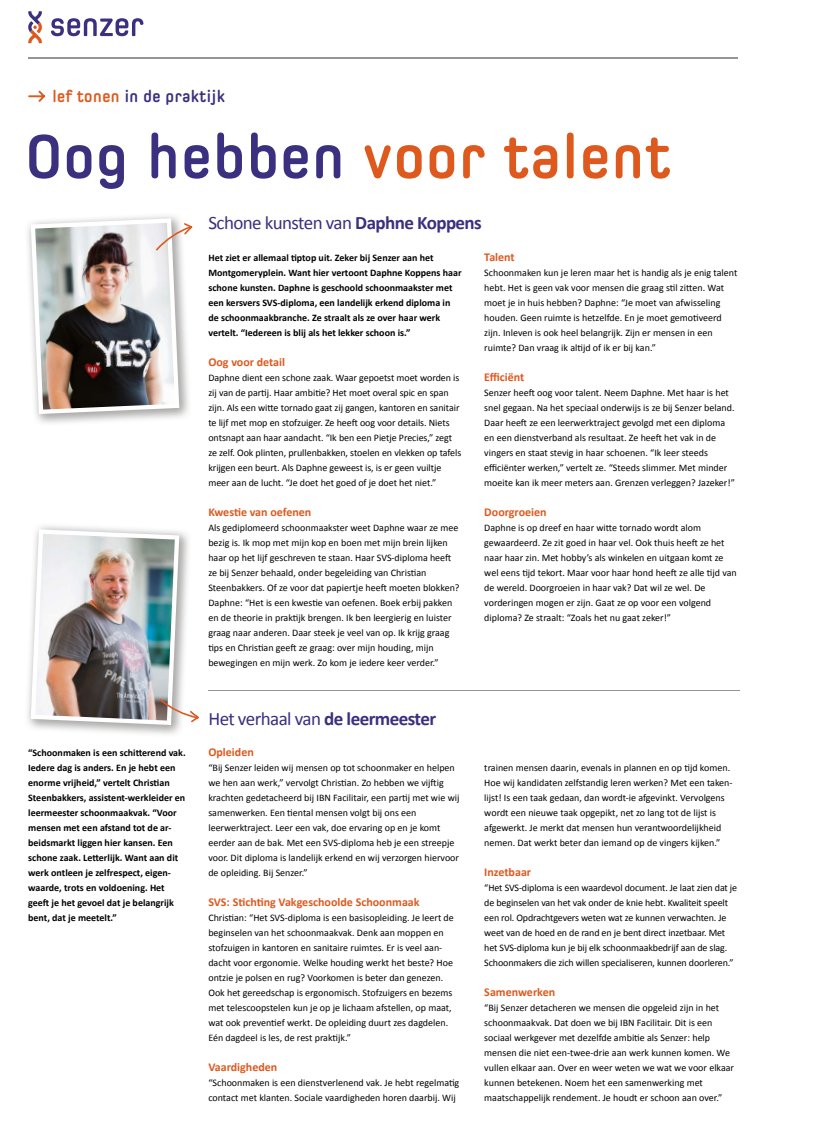
<style>
.page{position:relative;width:827px;height:1147px;background:#fff}
.page>*{position:absolute;margin:0;border:0;box-sizing:border-box;transform-origin:0 0}
.t1{font:700 62.8px "Spoon";letter-spacing:-.01em;color:#de591e}
.t2{font:19px "Calibri";letter-spacing:-.03em;color:#3b2f7f}
.t3{font:700 17px "Spoon";letter-spacing:-.01em;color:#3b2f7f}
.t4{font:700 12px "Calibri";color:#de591e}
.t5{font:10px/15px "Calibri";color:#000}
.t6{font:700 10px/15px "Calibri";color:#000}
.s1{color:#de591e}
.s2{color:#3b2f7f}
.s3{font-weight:700}
</style>
<div class="page">
<hr style="left:208px;top:690px;width:531px;height:1px;background:#979492">
<hr style="left:28px;top:57px;width:709px;height:1px;background:#979492">
<svg style="left:28px;top:11px;width:14px;height:32px"></svg>
<svg style="left:51px;top:18px;width:92px;height:18px"></svg>
<svg style="left:28px;top:91px;width:17px;height:11px"></svg>
<img style="left:31px;top:218px;width:162px;height:196px">
<img style="left:31px;top:529px;width:168px;height:196px">
<p class="t3" style="left:52px;top:86px;width:174px"><span class="s1">lef tonen</span> in de prakt˜k</p>
<h1 class="t1" style="left:25px;top:120px;width:648px"><span class="s2">Oog hebben</span> voor talent</h1>
<h5 class="t6" style="left:28px;top:745px;width:159px">“Schoonmaken is een schitterend vak.<br>Iedere dag is anders. En je hebt een enorme vrijheid,” vertelt Christian</h5>
<p class="t6" style="left:28px;top:790px;width:158px">Steenbakkers, assistent-werkleider en</p>
<p class="t6" style="left:28px;top:805px;width:150px">leermeester schoonmaakvak. “Voor</p>
<h5 class="t6" style="left:28px;top:820px;width:145px">mensen met een afstand tot de ar-</h5>
<p class="t6" style="left:28px;top:835px;width:151px">beidsmarkt liggen hier kansen. Een schone zaak. Letterlijk. Want aan dit</p>
<p class="t6" style="left:28px;top:865px;width:144px">werk ontleen je zelfrespect, eigen&shy;waarde, trots en voldoening. Het</p>
<p class="t6" style="left:28px;top:895px;width:147px">geeft je het gevoel dat je belangrijk</p>
<h5 class="t6" style="left:28px;top:910px;width:90px">bent, dat je meetelt.”</h5>
<h2 class="t2" style="left:208px;top:211px;width:275px">Schone kunsten van <span class="s3">Daphne Koppens</span></h2>
<p class="t6" style="left:208px;top:250px;width:254px">Het ziet er allemaal tiptop uit. Zeker bij Senzer aan het<br>Montgomeryplein. Want hier vertoont Daphne Koppens haar schone kunsten. Daphne is geschoold schoonmaakster met</p>
<p class="t6" style="left:208px;top:295px;width:243px">een kersvers SVS-diploma, een landelijk erkend diploma in</p>
<p class="t6" style="left:208px;top:310px;width:233px">de schoonmaakbranche. Ze straalt als ze over haar werk vertelt. “Iedereen is blij als het lekker schoon is.”</p>
<h4 class="t4" style="left:208px;top:354px;width:78px">Oog voor detail</h4>
<p class="t5" style="left:208px;top:370px;width:254px">Daphne dient een schone zaak. Waar gepoetst moet worden is zij van de partij. Haar ambitie? Het moet overal spic en span zijn. Als een witte tornado gaat zij gangen, kantoren en sanitair te lijf met mop en stofzuiger. Ze heeft oog voor details. Niets ontsnapt aan haar aandacht. “Ik ben een Pietje Precies,” zegt ze zelf. Ook plinten, prullenbakken, stoelen en vlekken op tafels krijgen een beurt. Als Daphne geweest is, is er geen vuiltje meer aan de lucht. “Je doet het goed of je doet het niet.”</p>
<h4 class="t4" style="left:208px;top:504px;width:104px">Kwestie van oefenen</h4>
<p class="t5" style="left:208px;top:520px;width:252px">Als gediplomeerd schoonmaakster weet Daphne waar ze mee bezig is. Ik mop met mijn kop en boen met mijn brein lijken haar op het lijf geschreven te staan. Haar SVS-diploma heeft ze bij Senzer behaald, onder begeleiding van Christian Steenbakkers. Of ze voor dat papiertje heeft moeten blokken?<br>Daphne: “Het is een kwestie van oefenen. Boek erbij pakken en de theorie in praktijk brengen. Ik ben leergierig en luister graag naar anderen. Daar steek je veel van op. Ik krijg graag tips en Christian geeft ze graag: over mijn houding, mijn bewegingen en mijn werk. Zo kom je iedere keer verder.”</p>
<p class="t4" style="left:484px;top:249px;width:32px">Talent</p>
<p class="t5" style="left:484px;top:265px;width:254px">Schoonmaken kun je leren maar het is handig als je enig talent hebt. Het is geen vak voor mensen die graag stil zitten. Wat moet je in huis hebben? Daphne: “Je moet van afwisseling houden. Geen ruimte is hetzelfde. En je moet gemotiveerd zijn. Inleven is ook heel belangrijk. Zijn er mensen in een ruimte? Dan vraag ik altijd of ik er bij kan.”</p>
<p class="t4" style="left:484px;top:369px;width:42px">Efficiënt</p>
<p class="t5" style="left:484px;top:385px;width:252px">Senzer heeft oog voor talent. Neem Daphne. Met haar is het snel gegaan. Na het speciaal onderwijs is ze bij Senzer beland.<br>Daar heeft ze een leerwerktraject gevolgd met een diploma en een dienstverband als resultaat. Ze heeft het vak in de vingers en staat stevig in haar schoenen. “Ik leer steeds efficiënter werken,” vertelt ze. “Steeds slimmer. Met minder moeite kan ik meer meters aan. Grenzen verleggen? Jazeker!”</p>
<p class="t4" style="left:484px;top:504px;width:64px">Doorgroeien</p>
<p class="t5" style="left:484px;top:520px;width:254px">Daphne is op dreef en haar witte tornado wordt alom gewaardeerd. Ze zit goed in haar vel. Ook thuis heeft ze het naar haar zin. Met hobby’s als winkelen en uitgaan komt ze wel eens tijd tekort. Maar voor haar hond heeft ze alle tijd van de wereld. Doorgroeien in haar vak? Dat wil ze wel. De vorderingen mogen er zijn. Gaat ze op voor een volgend diploma? Ze straalt: “Zoals het nu gaat zeker!”</p>
<p class="t2" style="left:208px;top:706px;width:229px">Het verhaal van <span class="s3">de leermeester</span></p>
<p class="t4" style="left:208px;top:744px;width:47px">Opleiden</p>
<p class="t5" style="left:208px;top:760px;width:252px">“Bij Senzer leiden wij mensen op tot schoonmaker en helpen we hen aan werk,” vervolgt Christian. Zo hebben we vijftig krachten gedetacheerd bij IBN Facilitair, een partij met wie wij samenwerken. Een tiental mensen volgt bij ons een leerwerktraject. Leer een vak, doe ervaring op en je komt eerder aan de bak. Met een SVS-diploma heb je een streepje voor. Dit diploma is landelijk erkend en wij verzorgen hiervoor de opleiding. Bij Senzer.”</p>
<p class="t4" style="left:208px;top:894px;width:213px">SVS: Stichting Vakgeschoolde Schoonmaak</p>
<p class="t5" style="left:208px;top:910px;width:247px">Christian: “Het SVS-diploma is een basisopleiding. Je leert de beginselen van het schoonmaakvak. Denk aan moppen en stofzuigen in kantoren en sanitaire ruimtes. Er is veel aan&shy;dacht voor ergonomie. Welke houding werkt het beste? Hoe ontzie je polsen en rug? Voorkomen is beter dan genezen.<br>Ook het gereedschap is ergonomisch. Stofzuigers en bezems met telescoopstelen kun je op je lichaam afstellen, op maat, wat ook preventief werkt. De opleiding duurt zes dagdelen.<br>Eén dagdeel is les, de rest praktijk.”</p>
<p class="t4" style="left:208px;top:1059px;width:70px">Vaardigheden</p>
<p class="t5" style="left:208px;top:1075px;width:252px">“Schoonmaken is een dienstverlenend vak. Je hebt regelmatig contact met klanten. Sociale vaardigheden horen daarbij. Wij</p>
<p class="t5" style="left:484px;top:760px;width:250px">trainen mensen daarin, evenals in plannen en op tijd komen.<br>Hoe wij kandidaten zelfstandig leren werken? Met een taken&shy;lijst! Is een taak gedaan, dan wordt-ie afgevinkt. Vervolgens wordt een nieuwe taak opgepikt, net zo lang tot de lijst is afgewerkt. Je merkt dat mensen hun verantwoordelijkheid nemen. Dat werkt beter dan iemand op de vingers kijken.”</p>
<p class="t4" style="left:484px;top:864px;width:48px">Inzetbaar</p>
<p class="t5" style="left:484px;top:880px;width:254px">“Het SVS-diploma is een waardevol document. Je laat zien dat je de beginselen van het vak onder de knie hebt. Kwaliteit speelt een rol. Opdrachtgevers weten wat ze kunnen verwachten. Je weet van de hoed en de rand en je bent direct inzetbaar. Met het SVS-diploma kun je bij elk schoonmaakbedrijf aan de slag.<br>Schoonmakers die zich willen specialiseren, kunnen doorleren.”</p>
<p class="t4" style="left:484px;top:984px;width:72px">Samenwerken</p>
<p class="t5" style="left:484px;top:1000px;width:251px">“Bij Senzer detacheren we mensen die opgeleid zijn in het schoonmaakvak. Dat doen we bij IBN Facilitair. Dit is een sociaal werkgever met dezelfde ambitie als Senzer: help mensen die niet een-twee-drie aan werk kunnen komen. We vullen elkaar aan. Over en weer weten we wat we voor elkaar kunnen betekenen. Noem het een samenwerking met maatschappelijk rendement. Je houdt er schoon aan over.”</p>
</div>
